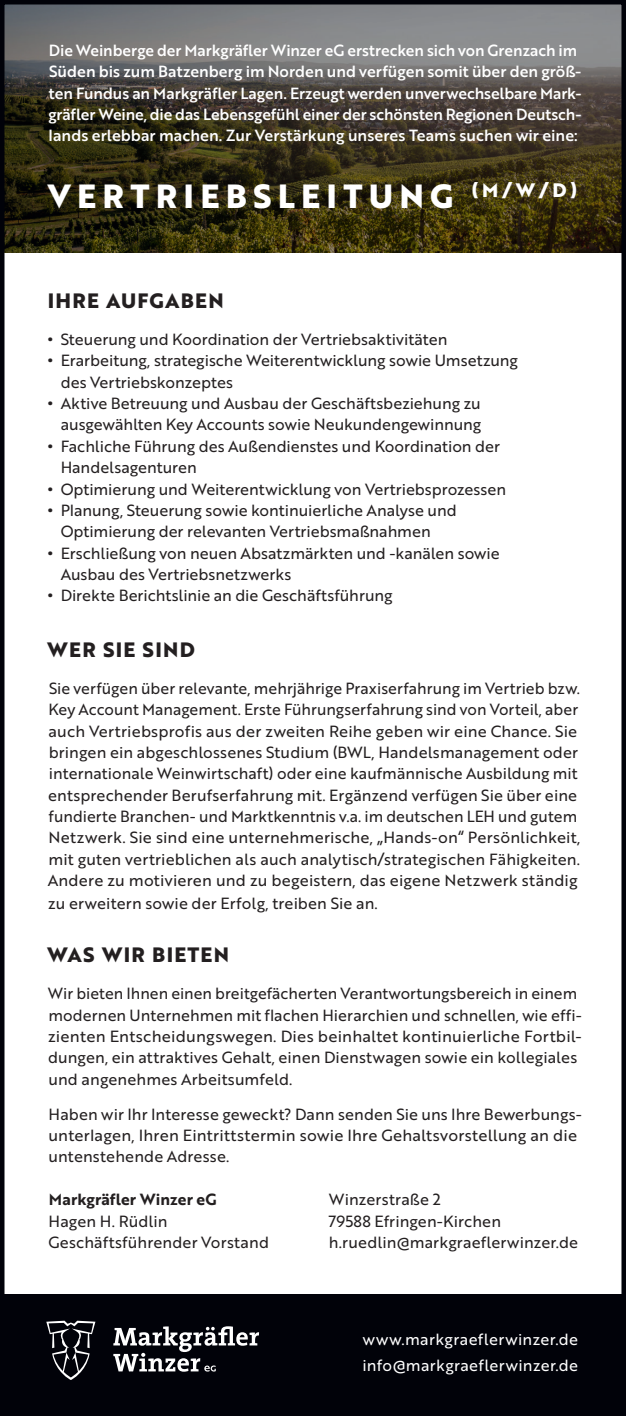
<style>
.page{position:relative;width:626px;height:1416px;background:#fff}
.page>*{position:absolute;margin:0;border:0;box-sizing:border-box;transform-origin:0 0}
.t1{font:700 32.62px "Brother 1816 Extra";letter-spacing:.19em;color:#fff}
.t2{font:700 20.25px "Brother 1816 Extra";letter-spacing:.06em;color:#231f20}
.t3{font:15.75px/21.4px "Brother 1816 Regular";letter-spacing:.005em;color:#231f20}
.t4{font:15.75px/21.4px "Brother 1816 Medium";color:#fff}
.t5{font:15.75px/26.1px "Brother 1816 Regular";letter-spacing:.025em;color:#fff}
.t6{font:15.75px "Brother 1816 Bold";letter-spacing:.005em;color:#231f20}
.s1{font-family:"Brother 1816 Extra";font-weight:700}
</style>
<div class="page">
<img style="left:5px;top:5px;width:615px;height:248px">
<div style="left:0;top:1295px;width:625px;height:121px;background:#010209"></div>
<svg style="left:113px;top:1326px;width:146px;height:46px"></svg>
<svg style="left:46px;top:1321px;width:49px;height:59px"></svg>
<div style="left:0;top:0;width:625px;height:1416px;border:4px solid #010209"></div>
<p class="t4" style="left:48px;top:39px;width:534px">Die Weinberge der Markgräfler Winzer eG erstrecken sich von Grenzach im Süden bis zum Batzenberg im Norden und verfügen somit über den größ&shy;ten Fundus an Markgräfler Lagen. Erzeugt werden unverwechselbare Mark&shy;gräfler Weine, die das Lebensgefühl einer der schönsten Regionen Deutsch&shy;lands erlebbar machen. Zur Verstärkung unseres Teams suchen wir eine:</p>
<h1 class="t1" style="left:48px;top:171px;width:530px">VERTRIEBSLEITUNG <sup>(M/W/D)</sup></h1>
<p class="t2" style="left:48px;top:285px;width:177px">IHRE AUFGABEN</p>
<p class="t3" style="left:48px;top:328px;width:401px"><span class="s1">•</span> Steuerung und Koordination der Vertriebsaktivitäten</p>
<p class="t3" style="left:61px;top:349px;width:458px;text-indent:-13px"><span class="s1">•</span> Erarbeitung, strategische Weiterentwicklung sowie Umsetzung des Vertriebskonzeptes</p>
<p class="t3" style="left:48px;top:392px;width:434px;text-align:right"><span class="s1">•</span> Aktive Betreuung und Ausbau der Geschäftsbeziehung zu ausgewählten Key Accounts sowie Neukundengewinnung</p>
<p class="t3" style="left:61px;top:435px;width:440px;text-indent:-13px"><span class="s1">•</span> Fachliche Führung des Außendienstes und Koordination der<br>Handelsagenturen</p>
<p class="t3" style="left:48px;top:478px;width:459px"><span class="s1">•</span> Optimierung und Weiterentwicklung von Vertriebsprozessen</p>
<p class="t3" style="left:61px;top:499px;width:397px;text-indent:-13px"><span class="s1">•</span> Planung, Steuerung sowie kontinuierliche Analyse und<br>Optimierung der relevanten Vertriebsmaßnahmen</p>
<p class="t3" style="left:61px;top:542px;width:440px;text-indent:-13px"><span class="s1">•</span> Erschließung von neuen Absatzmärkten und -kanälen sowie<br>Ausbau des Vertriebsnetzwerks</p>
<p class="t3" style="left:48px;top:584px;width:346px"><span class="s1">•</span> Direkte Berichtslinie an die Geschäftsführung</p>
<p class="t2" style="left:47px;top:634px;width:149px">WER SIE SIND</p>
<p class="t3" style="left:48px;top:677px;width:534px">Sie verfügen über relevante, mehrjährige Praxiserfahrung im Vertrieb bzw.<br>Key Account Management. Erste Führungserfahrung sind von Vorteil, aber auch Vertriebsprofis aus der zweiten Reihe geben wir eine Chance. Sie bringen ein abgeschlossenes Studium (BWL, Handelsmanagement oder internationale Weinwirtschaft) oder eine kaufmännische Ausbildung mit entsprechender Berufserfahrung mit. Ergänzend verfügen Sie über eine fundierte Branchen- und Marktkenntnis v.a. im deutschen LEH und gutem Netzwerk. Sie sind eine unternehmerische, „Hands-on“ Persönlichkeit, mit guten vertrieblichen als auch analytisch/strategischen Fähigkeiten.<br>Andere zu motivieren und zu begeistern, das eigene Netzwerk ständig zu erweitern sowie der Erfolg, treiben Sie an.</p>
<p class="t2" style="left:47px;top:939px;width:183px">WAS WIR BIETEN</p>
<p class="t3" style="left:48px;top:982px;width:535px">Wir bieten Ihnen einen breitgefächerten Verantwortungsbereich in einem modernen Unternehmen mit flachen Hierarchien und schnellen, wie effi&shy;zienten Entscheidungswegen. Dies beinhaltet kontinuierliche Fortbil&shy;dungen, ein attraktives Gehalt, einen Dienstwagen sowie ein kollegiales und angenehmes Arbeitsumfeld.</p>
<p class="t3" style="left:48px;top:1103px;width:534px">Haben wir Ihr Interesse geweckt? Dann senden Sie uns Ihre Bewerbungs&shy;unterlagen, Ihren Eintrittstermin sowie Ihre Gehaltsvorstellung an die untenstehende Adresse.</p>
<p class="t6" style="left:49px;top:1187px;width:169px">Markgräfler Winzer eG</p>
<p class="t3" style="left:48px;top:1210px;width:222px">Hagen H. Rüdlin<br>Geschäftsführender Vorstand</p>
<p class="t3" style="left:328px;top:1188px;width:250px">Winzerstraße 2<br>79588 Efringen-Kirchen h.ruedlin@markgraeflerwinzer.de</p>
<p class="t5" style="left:362px;top:1326px;width:217px">www.markgraeflerwinzer.de info@markgraeflerwinzer.de</p>
</div>
